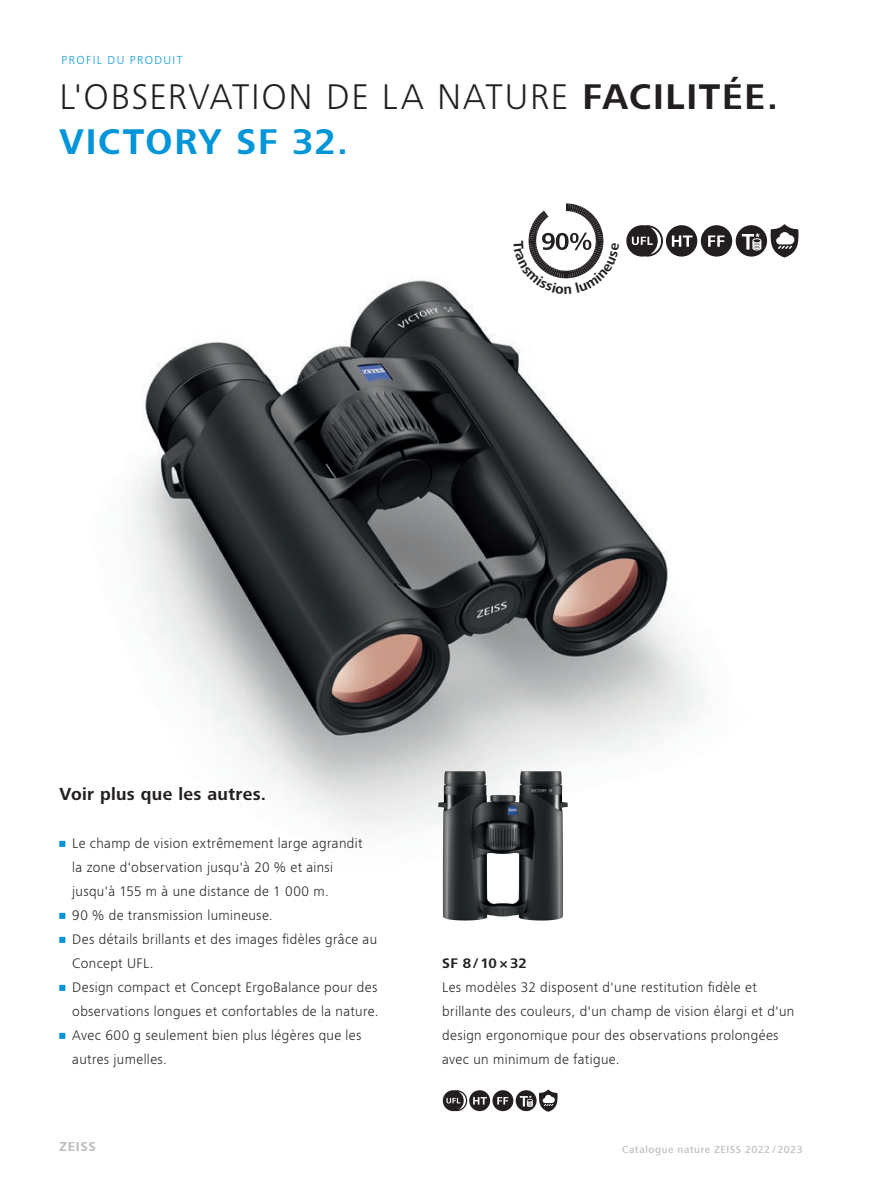
<style>
.page{position:relative;width:893px;height:1187px;background:#fff}
.page>*{position:absolute;margin:0;border:0;box-sizing:border-box;transform-origin:0 0}
.t1{font:300 36.75px/45px "ZEISS Frutiger Next W1 G";letter-spacing:.045em;color:#231f20}
.t2{font:700 18px "ZEISS Frutiger Next W1 G";letter-spacing:.015em;color:#231f20}
.t3{font:300 14.25px/24px "ZEISS Frutiger Next W1 G";letter-spacing:.025em;color:#231f20}
.t4{font:700 14.25px "ZEISS Frutiger Next W1 G";color:#231f20}
.t5{font:700 13.35px "ZEISS Frutiger Next W1 G";letter-spacing:.055em;color:#bcbdc0}
.t6{font:300 12px "ZEISS Frutiger Next W1 G";letter-spacing:.115em;color:#0095d9}
.t7{font:500 10.5px "ZEISS Frutiger Next W1 G";letter-spacing:.055em;color:#bcbdc0}
.s1{font-weight:700}
.s2{font-weight:700;color:#0095d9}
</style>
<div class="page">
<img style="left:133px;top:257px;width:653px;height:622px">
<img style="left:438px;top:771px;width:42px;height:149px">
<svg style="left:443px;top:1089px;width:115px;height:22px"></svg>
<svg style="left:626px;top:224px;width:173px;height:33px"></svg>
<svg style="left:513px;top:203px;width:106px;height:91px"></svg>
<p class="t6" style="left:62px;top:52px;width:122px">PROFIL DU PRODUIT</p>
<h1 class="t1" style="left:60px;top:72px;width:720px">L'OBSERVATION DE LA NATURE <span class="s1">FACILITÉE.<br></span><span class="s2">VICTORY SF 32.</span></h1>
<p class="t2" style="left:60px;top:781px;width:208px">Voir plus que les autres.</p>
<p class="t3" style="left:72px;top:830px;width:292px;text-indent:-13px"><span class="s2">•</span> Le champ de vision extrêmement large agrandit la zone d'observation jusqu'à 20 % et ainsi jusqu'à 155 m à une distance de 1 000 m.</p>
<p class="t3" style="left:60px;top:902px;width:215px"><span class="s2">•</span> 90 % de transmission lumineuse.</p>
<p class="t3" style="left:72px;top:926px;width:306px;text-indent:-13px"><span class="s2">•</span> Des détails brillants et des images fidèles grâce au<br>Concept UFL.</p>
<p class="t3" style="left:60px;top:974px;width:320px;text-align:right"><span class="s2">•</span> Design compact et Concept ErgoBalance pour des observations longues et confortables de la nature.</p>
<p class="t3" style="left:72px;top:1022px;width:291px;text-indent:-13px"><span class="s2">•</span> Avec 600 g seulement bien plus légères que les autres jumelles.</p>
<p class="t4" style="left:442px;top:952px;width:86px">SF 8/10×32</p>
<p class="t3" style="left:442px;top:974px;width:354px">Les modèles 32 disposent d'une restitution fidèle et brillante des couleurs, d'un champ de vision élargi et d'un design ergonomique pour des observations prolongées avec un minimum de fatigue.</p>
<p class="t5" style="left:60px;top:1137px;width:38px">ZEISS</p>
<p class="t7" style="left:622px;top:1142px;width:182px">Catalogue nature ZEISS 2022 / 2023</p>
</div>
